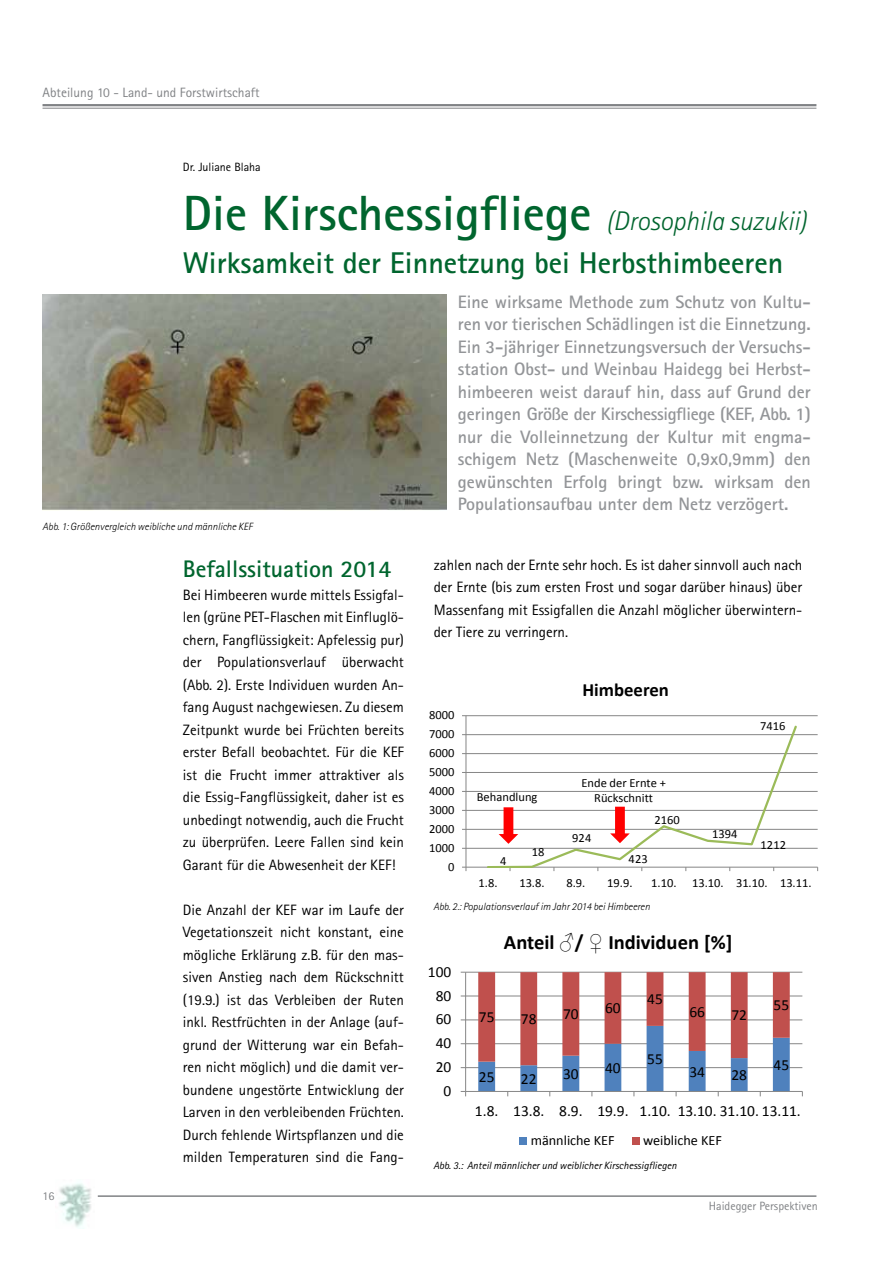
<style>
.page{position:relative;width:893px;height:1263px;background:#fff}
.page>*{position:absolute;margin:0;border:0;box-sizing:border-box;transform-origin:0 0}
.t1{font:700 49.5px "Rotis Sans Serif";color:#00652e}
.t2{font:700 30px "Rotis Sans Serif";color:#00652e}
.t3{font:700 24px "Rotis Sans Serif";color:#00652e}
.t4{font:700 20.55px "Calibri";color:#000}
.t5{font:700 18.75px "Calibri";color:#000}
.t6{font:700 18px/22.5px "Rotis Sans Serif";color:#939598;text-align:justify}
.t7{font:15.45px "Calibri";color:#000}
.t8{font:15px/22.5px "Rotis Sans Serif";color:#000;text-align:justify}
.t9{font:14.25px "Calibri";color:#000}
.t10{font:13.5px "Rotis Sans Serif";color:#808285}
.t11{font:12.45px "Calibri";color:#000}
.t12{font:12px "Rotis Sans Serif";color:#808285}
.t13{font:12px "Rotis Sans Serif";color:#000}
.t14{font:italic 300 10.5px "Rotis Sans Serif";color:#000101}
.t15{font:italic 10.5px "Rotis Sans Serif";color:#000}
.s1{font-weight:300;font-style:italic;font-size:27px}
.s2{font-family:"Arial"}
</style>
<div class="page">
<hr style="left:43px;top:104px;width:773px;height:2px;background:#808285">
<hr style="left:43px;top:108px;width:773px;height:1px;background:#808285">
<hr style="left:98px;top:1195px;width:718px;height:2px;background:#808285">
<img style="left:59px;top:1183px;width:32px;height:44px">
<img style="left:43px;top:294px;width:403px;height:216px">
<hr style="left:466px;top:848px;width:352px;height:1px;background:#868686">
<hr style="left:466px;top:829px;width:352px;height:1px;background:#868686">
<hr style="left:466px;top:810px;width:352px;height:1px;background:#868686">
<hr style="left:466px;top:791px;width:352px;height:1px;background:#868686">
<hr style="left:466px;top:772px;width:352px;height:1px;background:#868686">
<hr style="left:466px;top:753px;width:352px;height:1px;background:#868686">
<hr style="left:466px;top:734px;width:352px;height:1px;background:#868686">
<hr style="left:466px;top:715px;width:352px;height:1px;background:#868686">
<hr style="left:466px;top:716px;width:1px;height:151px;background:#868686">
<hr style="left:466px;top:867px;width:352px;height:1px;background:#868686">
<svg style="left:486px;top:725px;width:313px;height:146px"></svg>
<hr style="left:466px;top:1067px;width:336px;height:1px;background:#868686">
<hr style="left:466px;top:1043px;width:336px;height:1px;background:#868686">
<hr style="left:466px;top:1019px;width:336px;height:1px;background:#868686">
<hr style="left:466px;top:995px;width:336px;height:1px;background:#868686">
<hr style="left:466px;top:972px;width:336px;height:1px;background:#868686">
<hr style="left:465px;top:972px;width:1px;height:119px;background:#868686">
<hr style="left:466px;top:1091px;width:336px;height:1px;background:#868686">
<svg style="left:478px;top:972px;width:312px;height:124px"></svg>
<div style="left:519px;top:1137px;width:8px;height:8px;background:#4f81bd"></div>
<div style="left:632px;top:1137px;width:8px;height:8px;background:#c0504d"></div>
<p class="t10" style="left:43px;top:84px;width:219px">Abteilung 10 - Land- und Forstwirtschaft</p>
<p class="t13" style="left:183px;top:160px;width:79px">Dr. Juliane Blaha</p>
<h1 class="t1" style="left:183px;top:182px;width:625px">Die Kirschessigfliege <span class="s1">(Drosophila suzukii)</span></h1>
<h2 class="t2" style="left:183px;top:244px;width:602px">Wirksamkeit der Einnetzung bei Herbsthimbeeren</h2>
<p class="t14" style="left:43px;top:520px;width:211px">Abb. 1: Größenvergleich weibliche und männliche KEF</p>
<p class="t12" style="left:43px;top:1189px;width:13px">16</p>
<h3 class="t3" style="left:183px;top:554px;width:210px">Befallssituation 2014</h3>
<p class="t8" style="left:183px;top:583px;width:223px">Bei Himbeeren wurde mittels Essigfal&shy;len (grüne PET-Flaschen mit Einfluglö&shy;chern, Fangflüssigkeit: Apfelessig pur) der Populationsverlauf überwacht (Abb. 2). Erste Individuen wurden An&shy;fang August nachgewiesen. Zu diesem Zeitpunkt wurde bei Früchten bereits erster Befall beobachtet. Für die KEF ist die Frucht immer attraktiver als die Essig-Fangflüssigkeit, daher ist es unbedingt notwendig, auch die Frucht zu überprüfen. Leere Fallen sind kein Garant für die Abwesenheit der KEF!</p>
<p class="t8" style="left:183px;top:898px;width:223px">Die Anzahl der KEF war im Laufe der Vegetationszeit nicht konstant, eine mögliche Erklärung z.B. für den mas&shy;siven Anstieg nach dem Rückschnitt (19.9.) ist das Verbleiben der Ruten inkl. Restfrüchten in der Anlage (auf&shy;grund der Witterung war ein Befah&shy;ren nicht möglich) und die damit ver&shy;bundene ungestörte Entwicklung der Larven in den verbleibenden Früchten.<br>Durch fehlende Wirtspflanzen und die milden Temperaturen sind die Fang-</p>
<p class="t6" style="left:458px;top:290px;width:354px">Eine wirksame Methode zum Schutz von Kultu&shy;ren vor tierischen Schädlingen ist die Einnetzung.<br>Ein 3-jähriger Einnetzungsversuch der Versuchs&shy;station Obst- und Weinbau Haidegg bei Herbst&shy;himbeeren weist darauf hin, dass auf Grund der geringen Größe der Kirschessigfliege (KEF, Abb. 1) nur die Volleinnetzung der Kultur mit engma&shy;schigem Netz (Maschenweite 0,9x0,9mm) den gewünschten Erfolg bringt bzw. wirksam den Populationsaufbau unter dem Netz verzögert.</p>
<p class="t8" style="left:434px;top:553px;width:370px">zahlen nach der Ernte sehr hoch. Es ist daher sinnvoll auch nach der Ernte (bis zum ersten Frost und sogar darüber hinaus) über Massenfang mit Essigfallen die Anzahl möglicher überwintern&shy;der Tiere zu verringern.</p>
<p class="t11" style="left:429px;top:707px;width:27px">8000</p>
<p class="t11" style="left:429px;top:726px;width:27px">7000</p>
<p class="t11" style="left:429px;top:745px;width:27px">6000</p>
<p class="t11" style="left:429px;top:764px;width:27px">5000</p>
<p class="t11" style="left:429px;top:783px;width:27px">4000</p>
<p class="t11" style="left:429px;top:802px;width:27px">3000</p>
<p class="t11" style="left:429px;top:821px;width:27px">2000</p>
<p class="t11" style="left:429px;top:840px;width:27px">1000</p>
<p class="t11" style="left:448px;top:859px;width:8px">0</p>
<p class="t5" style="left:582px;top:678px;width:88px">Himbeeren</p>
<p class="t11" style="left:581px;top:775px;width:86px">Ende der Ernte +</p>
<p class="t11" style="left:477px;top:789px;width:62px">Behandlung</p>
<p class="t11" style="left:594px;top:790px;width:60px">Rückschnitt</p>
<p class="t11" style="left:500px;top:853px;width:8px">4</p>
<p class="t11" style="left:532px;top:844px;width:14px">18</p>
<p class="t11" style="left:572px;top:830px;width:21px">924</p>
<p class="t11" style="left:655px;top:812px;width:27px">2160</p>
<p class="t11" style="left:629px;top:851px;width:21px">423</p>
<p class="t11" style="left:760px;top:718px;width:27px">7416</p>
<p class="t11" style="left:712px;top:826px;width:27px">1394</p>
<p class="t11" style="left:761px;top:836px;width:27px">1212</p>
<p class="t11" style="left:478px;top:875px;width:20px">1.8.</p>
<p class="t11" style="left:519px;top:875px;width:27px">13.8.</p>
<p class="t11" style="left:566px;top:875px;width:20px">8.9.</p>
<p class="t11" style="left:607px;top:875px;width:27px">19.9.</p>
<p class="t11" style="left:651px;top:875px;width:162px">1.10. 13.10. 31.10. 13.11.</p>
<p class="t14" style="left:433px;top:900px;width:218px">Abb. 2.: Populationsverlauf im Jahr 2014 bei Himbeeren</p>
<p class="t7" style="left:428px;top:962px;width:25px">100</p>
<p class="t7" style="left:436px;top:986px;width:17px">80</p>
<p class="t7" style="left:436px;top:1009px;width:17px">60</p>
<p class="t7" style="left:436px;top:1033px;width:17px">40</p>
<p class="t7" style="left:436px;top:1057px;width:17px">20</p>
<p class="t7" style="left:443px;top:1081px;width:9px">0</p>
<h3 class="t4" style="left:504px;top:929px;width:230px">Anteil <span class="s2">♂</span>/ <span class="s2">♀</span> Individuen [%]</h3>
<p class="t7" style="left:479px;top:1007px;width:17px">75</p>
<p class="t7" style="left:521px;top:1009px;width:17px">78</p>
<p class="t7" style="left:563px;top:1004px;width:17px">70</p>
<p class="t7" style="left:479px;top:1067px;width:17px">25</p>
<p class="t7" style="left:521px;top:1069px;width:17px">22</p>
<p class="t7" style="left:563px;top:1064px;width:17px">30</p>
<p class="t7" style="left:605px;top:998px;width:17px">60</p>
<p class="t7" style="left:605px;top:1058px;width:17px">40</p>
<p class="t7" style="left:647px;top:989px;width:17px">45</p>
<p class="t7" style="left:647px;top:1049px;width:17px">55</p>
<p class="t7" style="left:689px;top:1002px;width:17px">66</p>
<p class="t7" style="left:731px;top:1005px;width:17px">72</p>
<p class="t7" style="left:689px;top:1062px;width:17px">34</p>
<p class="t7" style="left:731px;top:1065px;width:17px">28</p>
<p class="t7" style="left:773px;top:995px;width:17px">55</p>
<p class="t7" style="left:773px;top:1055px;width:17px">45</p>
<p class="t7" style="left:475px;top:1101px;width:327px">1.8. 13.8. 8.9. 19.9. 1.10. 13.10. 31.10. 13.11.</p>
<p class="t9" style="left:531px;top:1131px;width:85px">männliche KEF</p>
<p class="t9" style="left:643px;top:1131px;width:80px">weibliche KEF</p>
<p class="t15" style="left:433px;top:1159px;width:245px">Abb. 3.: Anteil männlicher und weiblicher Kirschessigfliegen</p>
<p class="t12" style="left:709px;top:1198px;width:111px">Haidegger Perspektiven</p>
</div>
